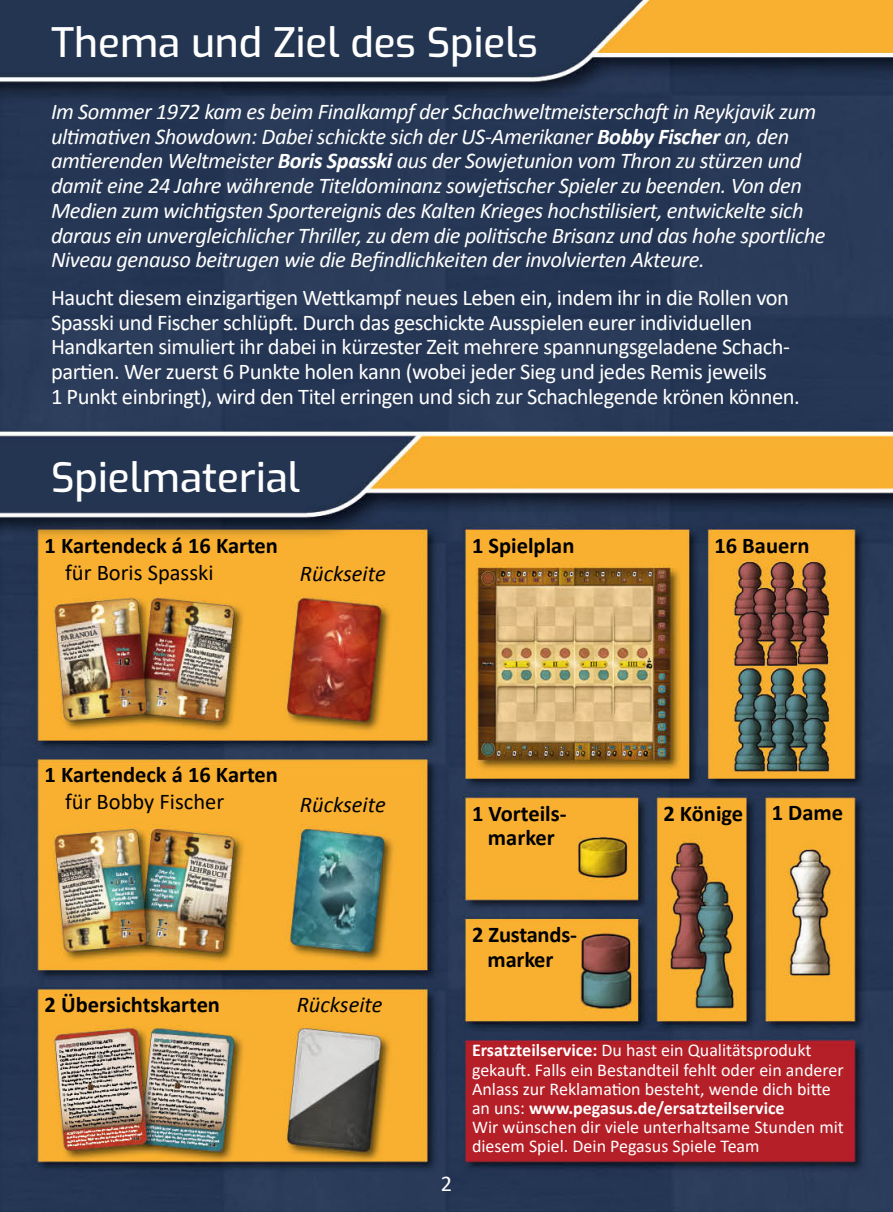
<style>
.page{position:relative;width:893px;height:1212px;background:#fff}
.page>*{position:absolute;margin:0;border:0;box-sizing:border-box;transform-origin:0 0}
.t1{font:100 40.5px "Exo";color:#fff}
.t2{font:italic 22.5px/24.8px "Calibri";letter-spacing:-.02em;color:#fff}
.t3{font:22.5px/24.8px "Calibri";letter-spacing:-.02em;color:#fff}
.t4{font:700 22.5px/24.8px "Calibri";color:#000;text-align:center}
.t5{font:22.5px "Calibri";color:#000}
.t6{font:italic 22.5px "Calibri";color:#000}
.t7{font:18px/19.1px "Calibri";color:#fff}
.s1{font-weight:700}
</style>
<div class="page">
<img style="left:0;top:0;width:893px;height:1212px">
<h1 class="t1" style="left:51px;top:13px;width:488px">Thema und Ziel des Spiels</h1>
<p class="t2" style="left:51px;top:98px;width:776px">Im Sommer 1972 kam es beim Finalkampf der Schachweltmeisterschaft in Reykjavik zum ultimativen Showdown: Dabei schickte sich der US-Amerikaner <span class="s1">Bobby Fischer</span> an, den amtierenden Weltmeister <span class="s1">Boris Spasski</span> aus der Sowjetunion vom Thron zu stürzen und damit eine 24 Jahre währende Titeldominanz sowjetischer Spieler zu beenden. Von den Medien zum wichtigsten Sportereignis des Kalten Krieges hochstilisiert, entwickelte sich daraus ein unvergleichlicher Thriller, zu dem die politische Brisanz und das hohe sportliche Niveau genauso beitrugen wie die Befindlichkeiten der involvierten Akteure.</p>
<p class="t3" style="left:51px;top:285px;width:750px">Haucht diesem einzigartigen Wettkampf neues Leben ein, indem ihr in die Rollen von Spasski und Fischer schlüpft. Durch das geschickte Ausspielen eurer individuellen Handkarten simuliert ihr dabei in kürzester Zeit mehrere spannungsgeladene Schach&shy;partien. Wer zuerst 6 Punkte holen kann (wobei jeder Sieg und jedes Remis jeweils<br>1 Punkt einbringt), wird den Titel erringen und sich zur Schachlegende krönen können.</p>
<h1 class="t1" style="left:51px;top:448px;width:250px">Spielmaterial</h1>
<p class="t4" style="left:45px;top:533px;width:235px">1 Kartendeck á 16 Karten</p>
<p class="t5" style="left:65px;top:557px;width:150px">für Boris Spasski</p>
<p class="t6" style="left:300px;top:558px;width:87px">Rückseite</p>
<p class="t4" style="left:472px;top:533px;width:104px">1 Spielplan</p>
<p class="t4" style="left:714px;top:533px;width:97px">16 Bauern</p>
<p class="t4" style="left:45px;top:762px;width:235px">1 Kartendeck á 16 Karten</p>
<p class="t5" style="left:65px;top:786px;width:161px">für Bobby Fischer</p>
<p class="t6" style="left:300px;top:789px;width:87px">Rückseite</p>
<p class="t4" style="left:45px;top:992px;width:177px">2 Übersichtskarten</p>
<p class="t6" style="left:297px;top:989px;width:87px">Rückseite</p>
<p class="t4" style="left:472px;top:801px;width:96px">1 Vorteils-</p>
<p class="t4" style="left:663px;top:801px;width:81px">2 Könige</p>
<p class="t4" style="left:772px;top:800px;width:73px">1 Dame</p>
<p class="t4" style="left:488px;top:825px;width:68px">marker</p>
<p class="t4" style="left:472px;top:922px;width:106px">2 Zustands&shy;marker</p>
<p class="t3" style="left:441px;top:1171px;width:13px">2</p>
<p class="t7" style="left:472px;top:1040px;width:373px"><span class="s1">Ersatzteilservice:</span> Du hast ein Qualitätsprodukt gekauft. Falls ein Bestandteil fehlt oder ein anderer Anlass zur Reklamation besteht, wende dich bitte an uns: <span class="s1">www.pegasus.de/ersatzteilservice<br></span>Wir wünschen dir viele unterhaltsame Stunden mit diesem Spiel. Dein Pegasus Spiele Team</p>
</div>
